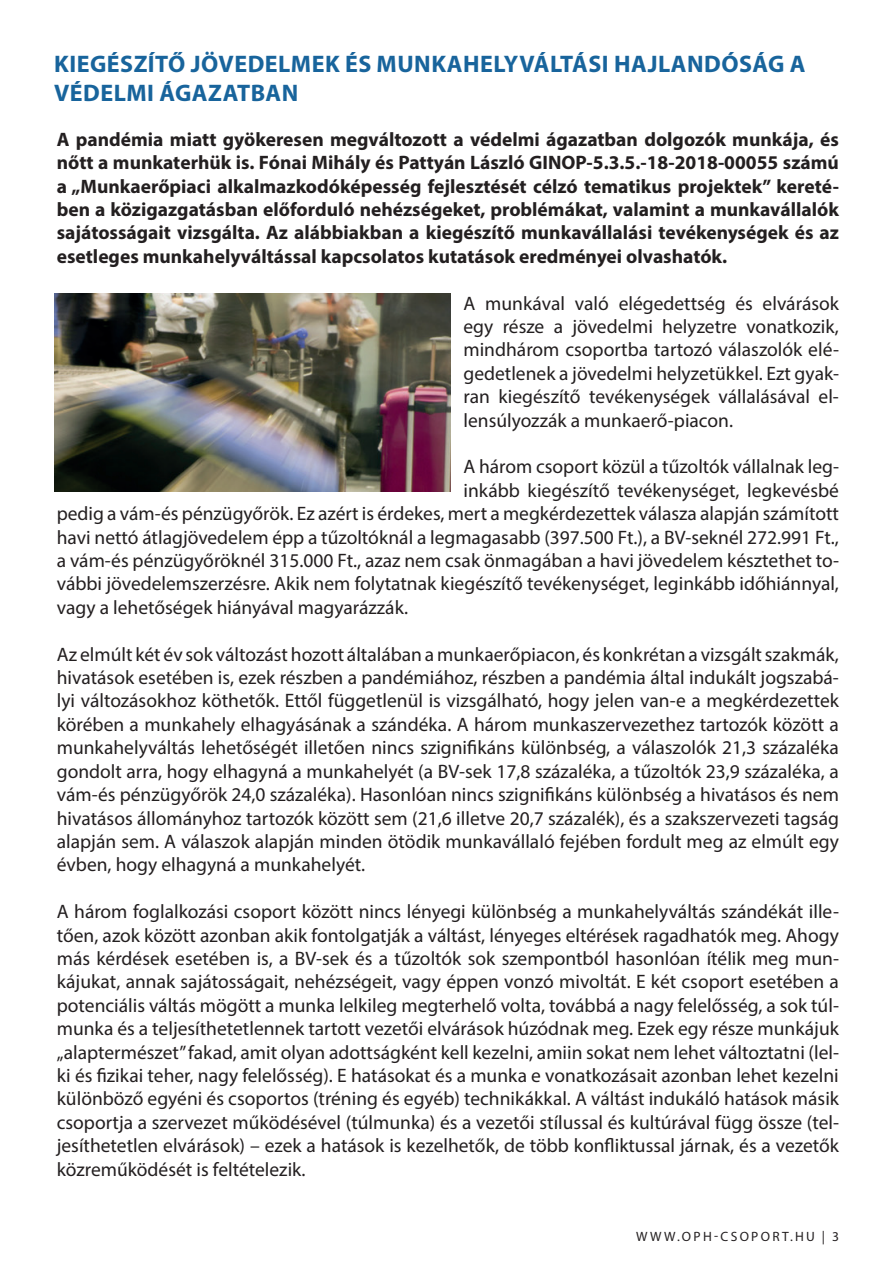
<style>
.page{position:relative;width:893px;height:1263px;background:#fff}
.page>*{position:absolute;margin:0;border:0;box-sizing:border-box;transform-origin:0 0}
.t1{font:700 24px/28.8px "Myriad Pro";letter-spacing:.02em;color:#18649c}
.t2{font:19.5px/23.4px "Myriad Pro";color:#231f20;text-align:justify}
.t3{font:700 19.5px/23.4px "Myriad Pro";color:#231f20;text-align:justify}
.t4{font:13.5px "Myriad Pro";letter-spacing:.17em;color:#231f20}
</style>
<div class="page">
<img style="left:54px;top:293px;width:397px;height:198px">
<p class="t1" style="left:54px;top:49px;width:753px">KIEGÉSZÍTŐ JÖVEDELMEK ÉS MUNKAHELYVÁLTÁSI HAJLANDÓSÁG A<br>VÉDELMI ÁGAZATBAN</p>
<p class="t3" style="left:57px;top:127px;width:784px">A pandémia miatt gyökeresen megváltozott a védelmi ágazatban dolgozók munkája, és nőtt a munkaterhük is. Fónai Mihály és Pattyán László GINOP-5.3.5.-18-2018-00055 számú a „Munkaerőpiaci alkalmazkodóképesség fejlesztését célzó tematikus projektek” kereté&shy;ben a közigazgatásban előforduló nehézségeket, problémákat, valamint a munkavállalók sajátosságait vizsgálta. Az alábbiakban a kiegészítő munkavállalási tevékenységek és az esetleges munkahelyváltással kapcsolatos kutatások eredményei olvashatók.</p>
<p class="t2" style="left:463px;top:291px;width:377px">A munkával való elégedettség és elvárások egy része a jövedelmi helyzetre vonatkozik, mindhárom csoportba tartozó válaszolók elé&shy;gedetlenek a jövedelmi helyzetükkel. Ezt gyak&shy;ran kiegészítő tevékenységek vállalásával el&shy;lensúlyozzák a munkaerő-piacon.</p>
<p class="t2" style="left:463px;top:455px;width:377px">A három csoport közül a tűzoltók vállalnak leg-</p>
<p class="t2" style="left:463px;top:478px;width:377px">inkább kiegészítő tevékenységet, legkevésbé</p>
<p class="t2" style="left:57px;top:502px;width:784px">pedig a vám-és pénzügyőrök. Ez azért is érdekes, mert a megkérdezettek válasza alapján számított</p>
<p class="t2" style="left:57px;top:525px;width:784px">havi nettó átlagjövedelem épp a tűzoltóknál a legmagasabb (397.500 Ft.), a BV-seknél 272.991 Ft.,</p>
<p class="t2" style="left:57px;top:548px;width:784px">a vám-és pénzügyőröknél 315.000 Ft., azaz nem csak önmagában a havi jövedelem késztethet to-</p>
<p class="t2" style="left:57px;top:572px;width:784px">vábbi jövedelemszerzésre. Akik nem folytatnak kiegészítő tevékenységet, leginkább időhiánnyal,</p>
<p class="t2" style="left:57px;top:595px;width:353px">vagy a lehetőségek hiányával magyarázzák.</p>
<p class="t2" style="left:57px;top:642px;width:784px">Az elmúlt két év sok változást hozott általában a munkaerőpiacon, és konkrétan a vizsgált szakmák, hivatások esetében is, ezek részben a pandémiához, részben a pandémia által indukált jogszabá&shy;lyi változásokhoz köthetők. Ettől függetlenül is vizsgálható, hogy jelen van-e a megkérdezettek körében a munkahely elhagyásának a szándéka. A három munkaszervezethez tartozók között a munkahelyváltás lehetőségét illetően nincs szignifikáns különbség, a válaszolók 21,3 százaléka gondolt arra, hogy elhagyná a munkahelyét (a BV-sek 17,8 százaléka, a tűzoltók 23,9 százaléka, a vám-és pénzügyőrök 24,0 százaléka). Hasonlóan nincs szignifikáns különbség a hivatásos és nem hivatásos állományhoz tartozók között sem (21,6 illetve 20,7 százalék), és a szakszervezeti tagság alapján sem. A válaszok alapján minden ötödik munkavállaló fejében fordult meg az elmúlt egy évben, hogy elhagyná a munkahelyét.</p>
<p class="t2" style="left:57px;top:899px;width:784px">A három foglalkozási csoport között nincs lényegi különbség a munkahelyváltás szándékát ille&shy;tően, azok között azonban akik fontolgatják a váltást, lényeges eltérések ragadhatók meg. Ahogy más kérdések esetében is, a BV-sek és a tűzoltók sok szempontból hasonlóan ítélik meg mun&shy;kájukat, annak sajátosságait, nehézségeit, vagy éppen vonzó mivoltát. E két csoport esetében a potenciális váltás mögött a munka lelkileg megterhelő volta, továbbá a nagy felelősség, a sok túl&shy;munka és a teljesíthetetlennek tartott vezetői elvárások húzódnak meg. Ezek egy része munkájuk „alaptermészet” fakad, amit olyan adottságként kell kezelni, amiin sokat nem lehet változtatni (lel&shy;ki és fizikai teher, nagy felelősség). E hatásokat és a munka e vonatkozásait azonban lehet kezelni különböző egyéni és csoportos (tréning és egyéb) technikákkal. A váltást indukáló hatások másik csoportja a szervezet működésével (túlmunka) és a vezetői stílussal és kultúrával függ össze (tel&shy;jesíthetetlen elvárások) – ezek a hatások is kezelhetők, de több konfliktussal járnak, és a vezetők közreműködését is feltételezik.</p>
<p class="t4" style="left:636px;top:1228px;width:204px">WWW.OPH-CSOPORT.HU | 3</p>
</div>
